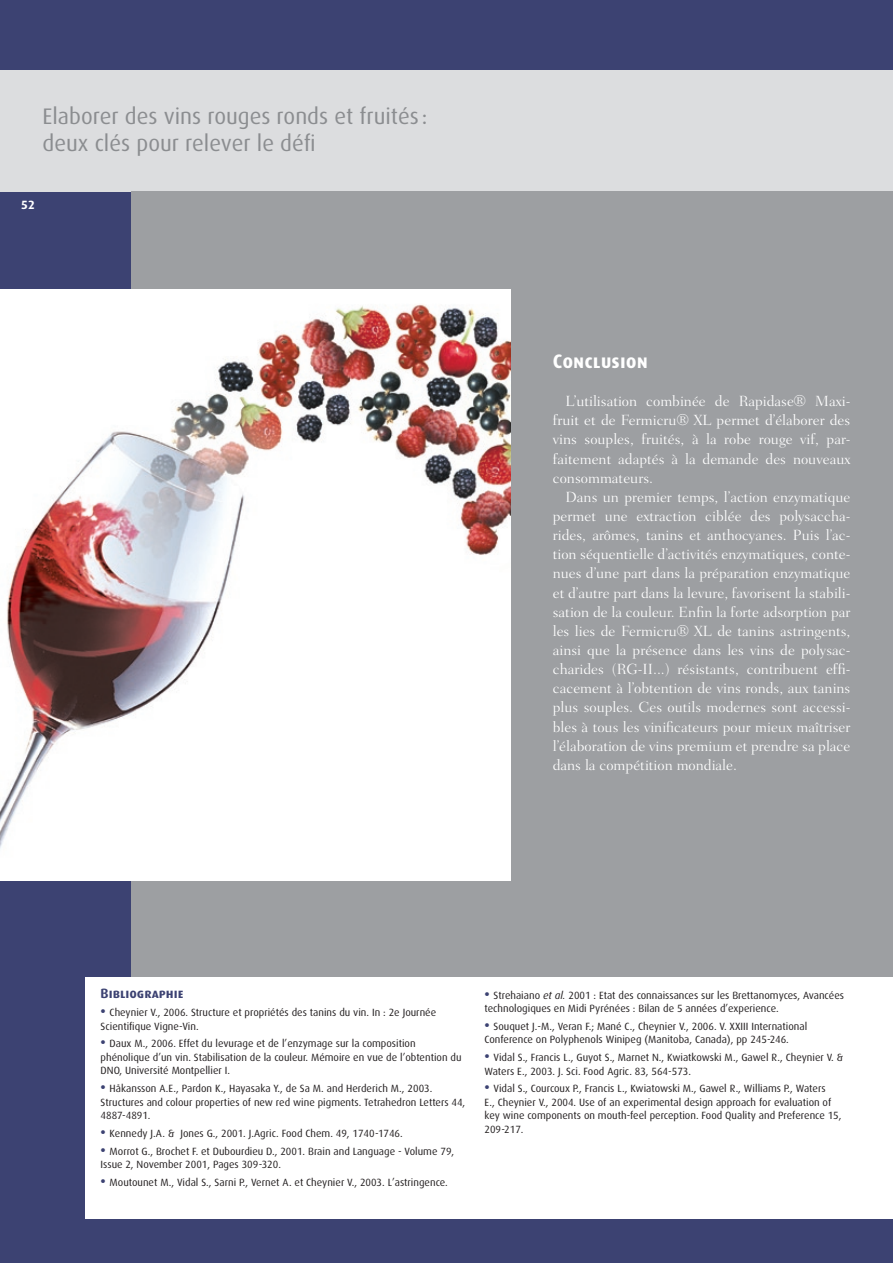
<style>
.page{position:relative;width:893px;height:1263px;background:#3c4272}
.page>*{position:absolute;margin:0;border:0;box-sizing:border-box;transform-origin:0 0}
.t1{font:22.5px/27px "Dax";color:#8b8d90}
.t2{font:19.5px "Dax Bold Caps";color:#fff}
.t3{font:300 15px/19.2px "Fairfield LH";color:#fff;text-align:justify}
.t4{font:13.5px "Dax Bold Caps";color:#3c4272}
.t5{font:700 12px "Dax";color:#fff}
.t6{font:10.5px/13.5px "Dax";color:#231f20}
.s1{font-weight:700;font-size:13.5px;color:#3c4272}
.s2{font-style:italic}
</style>
<div class="page">
<div style="left:0;top:70px;width:893px;height:121px;background:#dcdddf"></div>
<div style="left:132px;top:192px;width:761px;height:888px;background:#9d9fa2"></div>
<div style="left:85px;top:977px;width:808px;height:241px;background:#fff"></div>
<img style="left:0;top:289px;width:510px;height:591px">
<h1 class="t1" style="left:43px;top:103px;width:386px">Elaborer des vins rouges ronds et fruités : deux clés pour relever le défi</h1>
<p class="t5" style="left:21px;top:198px;width:15px">52</p>
<h2 class="t2" style="left:553px;top:350px;width:97px">Conclusion</h2>
<h3 class="t3" style="left:553px;top:392px;width:299px;text-indent:13px">L’utilisation combinée de Rapidase® Maxi&shy;fruit et de Fermicru® XL permet d’élaborer des vins souples, fruités, à la robe rouge vif, par&shy;faitement adaptés à la demande des nouveaux consommateurs.</h3>
<p class="t3" style="left:553px;top:487px;width:299px;text-indent:13px">Dans un premier temps, l’action enzymatique permet une extraction ciblée des polysaccha&shy;rides, arômes, tanins et anthocyanes. Puis l’ac&shy;tion séquentielle d’activités enzymatiques, conte&shy;nues d’une part dans la préparation enzymatique et d’autre part dans la levure, favorisent la stabili&shy;sation de la couleur. Enfin la forte adsorption par les lies de Fermicru® XL de tanins astringents, ainsi que la présence dans les vins de polysac&shy;charides (RG-II...) résistants, contribuent effi&shy;cacement à l’obtention de vins ronds, aux tanins plus souples. Ces outils modernes sont accessi&shy;bles à tous les vinificateurs pour mieux maîtriser l’élaboration de vins premium et prendre sa place dans la compétition mondiale.</p>
<p class="t4" style="left:101px;top:986px;width:84px">Bibliographie</p>
<p class="t6" style="left:101px;top:1006px;width:337px"><span class="s1">•</span> Cheynier V., 2006. Structure et propriétés des tanins du vin. In : 2e Journée<br>Scientifique Vigne-Vin.</p>
<p class="t6" style="left:101px;top:1037px;width:362px"><span class="s1">•</span> Daux M., 2006. Effet du levurage et de l’enzymage sur la composition phénolique d’un vin. Stabilisation de la couleur. Mémoire en vue de l’obtention du<br>DNO, Université Montpellier I.</p>
<p class="t6" style="left:101px;top:1082px;width:366px"><span class="s1">•</span> Håkansson A.E., Pardon K., Hayasaka Y., de Sa M. and Herderich M., 2003.<br>Structures and colour properties of new red wine pigments. Tetrahedron Letters 44,<br>4887-4891.</p>
<p class="t6" style="left:101px;top:1127px;width:304px"><span class="s1">•</span> Kennedy J.A. &amp; Jones G., 2001. J.Agric. Food Chem. 49, 1740-1746.</p>
<p class="t6" style="left:101px;top:1144px;width:355px"><span class="s1">•</span> Morrot G., Brochet F. et Dubourdieu D., 2001. Brain and Language - Volume 79,<br>Issue 2, November 2001, Pages 309-320.</p>
<p class="t6" style="left:101px;top:1176px;width:349px"><span class="s1">•</span> Moutounet M., Vidal S., Sarni P., Vernet A. et Cheynier V., 2003. L’astringence.</p>
<p class="t6" style="left:485px;top:988px;width:361px"><span class="s1">•</span> Strehaiano <span class="s2">et al.</span> 2001 : Etat des connaissances sur les Brettanomyces, Avancées technologiques en Midi Pyrénées : Bilan de 5 années d’experience.</p>
<p class="t6" style="left:485px;top:1019px;width:324px"><span class="s1">•</span> Souquet J.-M., Veran F.; Mané C., Cheynier V., 2006. V. XXIII International<br>Conference on Polyphenols Winipeg (Manitoba, Canada), pp 245-246.</p>
<p class="t6" style="left:485px;top:1051px;width:360px"><span class="s1">•</span> Vidal S., Francis L., Guyot S., Marnet N., Kwiatkowski M., Gawel R., Cheynier V. &amp;<br>Waters E., 2003. J. Sci. Food Agric. 83, 564-573.</p>
<p class="t6" style="left:485px;top:1082px;width:358px"><span class="s1">•</span> Vidal S., Courcoux P., Francis L., Kwiatowski M., Gawel R., Williams P., Waters<br>E., Cheynier V., 2004. Use of an experimental design approach for evaluation of key wine components on mouth-feel perception. Food Quality and Preference 15, 209-217.</p>
</div>
